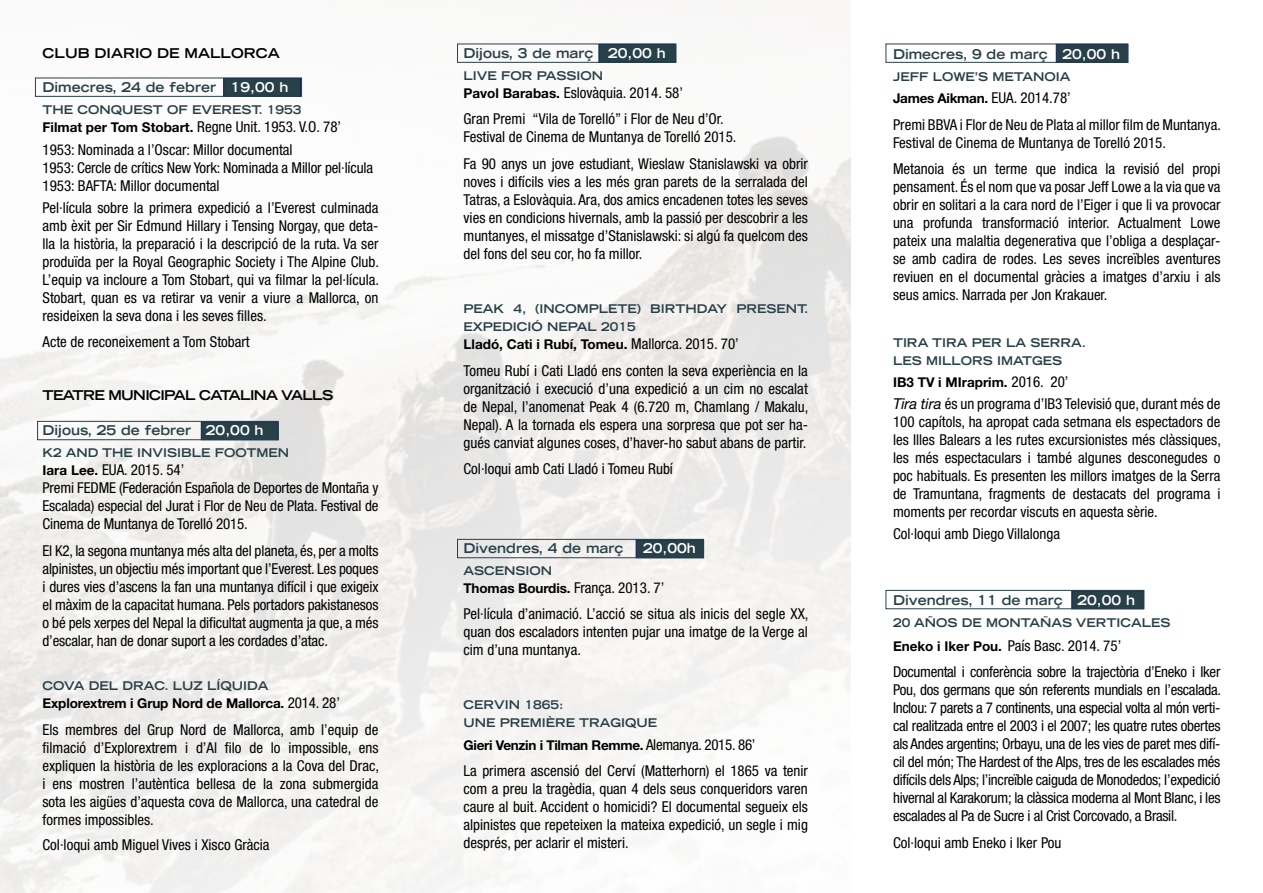
<style>
.page{position:relative;width:1263px;height:893px;background:#fff}
.page>*{position:absolute;margin:0;border:0;box-sizing:border-box;transform-origin:0 0}
.t1{font:condensed 15px/18px "Helvetica Neue LT Std";color:#000;text-align:justify}
.t2{font:condensed 15px/26.5px "Helvetica Neue LT Std";letter-spacing:-.02em;color:#000}
.t3{font:700 13.5px "Helvetica Neue LT Std";letter-spacing:-.01em;color:#000}
.t4{font:700 expanded 13.5px "Trade Gothic LT Std";color:#284048}
.t5{font:700 expanded 13.5px "Trade Gothic LT Std";letter-spacing:-.05em;color:#000}
.t6{font:700 expanded 13.5px "Trade Gothic LT Std";color:#000}
.t7{font:700 expanded 13.5px "Trade Gothic LT Std";color:#fff}
.t8{font:700 expanded 12px/18px "Trade Gothic LT Std";color:#284048}
.s1{color:#fff}
.s2{font-weight:700;font-stretch:normal;font-size:13.5px}
.s3{font-weight:400;font-stretch:condensed;font-size:15px}
.s4{font-style:italic;font-stretch:normal}
</style>
<div class="page">
<div style="left:636px;top:539px;width:68px;height:19px;background:#284048;border:1px solid #0b2559"></div>
<div style="left:457px;top:539px;width:247px;height:19px;border:1px solid #284048"></div>
<div style="left:1056px;top:44px;width:72px;height:19px;background:#284048;border:1px solid #0b2559"></div>
<div style="left:885px;top:44px;width:243px;height:19px;border:1px solid #284048"></div>
<div style="left:598px;top:44px;width:78px;height:19px;background:#284048;border:1px solid #0b2559"></div>
<div style="left:457px;top:44px;width:219px;height:19px;border:1px solid #284048"></div>
<div style="left:201px;top:421px;width:78px;height:19px;background:#284048;border:1px solid #0b2559"></div>
<div style="left:37px;top:421px;width:242px;height:19px;border:1px solid #284048"></div>
<div style="left:223px;top:78px;width:78px;height:19px;background:#284048;border:1px solid #0b2559"></div>
<div style="left:35px;top:78px;width:267px;height:19px;border:1px solid #284048"></div>
<div style="left:1071px;top:590px;width:73px;height:19px;background:#284048;border:1px solid #0b2559"></div>
<div style="left:885px;top:590px;width:259px;height:19px;border:1px solid #284048"></div>
<p class="t6" style="left:43px;top:44px;width:239px">CLUB DIARIO DE MALLORCA</p>
<p class="t4" style="left:43px;top:78px;width:247px">Dimecres, 24 de febrer <span class="s1">19,00 h</span></p>
<p class="t8" style="left:43px;top:101px;width:260px">THE CONQUEST OF EVEREST. 1953</p>
<p class="t1" style="left:43px;top:116px;width:300px;line-height:22.2px"><span class="s2">Filmat per Tom Stobart.</span> Regne Unit. 1953. V.O. 78’<br>1953: Nominada a l’Oscar: Millor documental</p>
<p class="t1" style="left:43px;top:158px;width:332px">1953: Cercle de crítics New York: Nominada a Millor pel·lícula<br>1953: BAFTA: Millor documental</p>
<p class="t1" style="left:43px;top:198px;width:338px">Pel·lícula sobre la primera expedició a l’Everest culminada amb èxit per Sir Edmund Hillary i Tensing Norgay, que deta&shy;lla la història, la preparació i la descripció de la ruta. Va ser produïda per la Royal Geographic Society i The Alpine Club.<br>L’equip va incloure a Tom Stobart, qui va filmar la pel·lícula.<br>Stobart, quan es va retirar va venir a viure a Mallorca, on resideixen la seva dona i les seves filles.</p>
<p class="t1" style="left:43px;top:333px;width:209px">Acte de reconeixement a Tom Stobart</p>
<p class="t5" style="left:43px;top:387px;width:292px">TEATRE MUNICIPAL CATALINA VALLS</p>
<p class="t4" style="left:43px;top:421px;width:223px">Dijous, 25 de febrer <span class="s1">20,00 h</span></p>
<p class="t8" style="left:43px;top:444px;width:248px">K2 AND THE INVISIBLE FOOTMEN</p>
<p class="t1" style="left:43px;top:461px;width:337px;text-align:left"><span class="s2">Iara Lee.</span> EUA. 2015. 54’<br>Premi FEDME (Federación Española de Deportes de Montaña y Escalada) especial del Jurat i Flor de Neu de Plata. Festival de Cinema de Muntanya de Torelló 2015.</p>
<p class="t1" style="left:43px;top:541px;width:337px">El K2, la segona muntanya més alta del planeta, és, per a molts alpinistes, un objectiu més important que l’Everest. Les poques i dures vies d’ascens la fan una muntanya difícil i que exigeix el màxim de la capacitat humana. Pels portadors pakistanesos o bé pels xerpes del Nepal la dificultat augmenta ja que, a més d’escalar, han de donar suport a les cordades d’atac.</p>
<p class="t8" style="left:43px;top:677px;width:227px">COVA DEL DRAC. LUZ LÍQUIDA</p>
<p class="t3" style="left:43px;top:695px;width:299px">Explorextrem i Grup Nord de Mallorca. <span class="s3">2014. 28’</span></p>
<p class="t1" style="left:43px;top:720px;width:338px">Els membres del Grup Nord de Mallorca, amb l’equip de filmació d’Explorextrem i d’Al filo de lo impossible, ens expliquen la història de les exploracions a la Cova del Drac, i ens mostren l’autèntica bellesa de la zona submergida sota les aigües d’aquesta cova de Mallorca, una catedral de formes impossibles.</p>
<p class="t1" style="left:43px;top:836px;width:229px">Col·loqui amb Miguel Vives i Xisco Gràcia</p>
<p class="t4" style="left:463px;top:44px;width:204px">Dijous, 3 de març <span class="s1">20,00 h</span></p>
<p class="t8" style="left:463px;top:66px;width:141px">LIVE FOR PASSION</p>
<p class="t1" style="left:463px;top:79px;width:262px;line-height:26.5px"><span class="s2">Pavol Barabas.</span> Eslovàquia. 2014. 58’<br>Gran Premi “Vila de Torelló” i Flor de Neu d’Or.</p>
<p class="t1" style="left:463px;top:124px;width:346px;line-height:26.7px">Festival de Cinema de Muntanya de Torelló 2015.<br>Fa 90 anys un jove estudiant, Wieslaw Stanislawski va obrir</p>
<p class="t1" style="left:463px;top:173px;width:346px">noves i difícils vies a les més gran parets de la serralada del Tatras, a Eslovàquia. Ara, dos amics encadenen totes les seves vies en condicions hivernals, amb la passió per descobrir a les muntanyes, el missatge d’Stanislawski: si algú fa quelcom des del fons del seu cor, ho fa millor.</p>
<p class="t8" style="left:463px;top:300px;width:346px">PEAK 4, (INCOMPLETE) BIRTHDAY PRESENT.<br>EXPEDICIÓ NEPAL 2015</p>
<p class="t3" style="left:463px;top:336px;width:277px">Lladó, Cati i Rubí, Tomeu. <span class="s3">Mallorca. 2015. 70’</span></p>
<p class="t1" style="left:463px;top:361px;width:346px">Tomeu Rubí i Cati Lladó ens conten la seva experiència en la organització i execució d’una expedició a un cim no escalat de Nepal, l’anomenat Peak 4 (6.720 m, Chamlang / Makalu, Nepal). A la tornada els espera una sorpresa que pot ser ha&shy;gués canviat algunes coses, d’haver-ho sabut abans de partir.</p>
<p class="t1" style="left:463px;top:460px;width:211px">Col·loqui amb Cati Lladó i Tomeu Rubí</p>
<p class="t4" style="left:463px;top:539px;width:162px">Divendres, 4 de març</p>
<p class="t7" style="left:643px;top:539px;width:54px">20,00h</p>
<p class="t8" style="left:463px;top:561px;width:90px">ASCENSION</p>
<p class="t3" style="left:463px;top:580px;width:202px">Thomas Bourdis. <span class="s3">França. 2013. 7’</span></p>
<p class="t1" style="left:463px;top:605px;width:346px">Pel·lícula d’animació. L’acció se situa als inicis del segle XX, quan dos escaladors intenten pujar una imatge de la Verge al cim d’una muntanya.</p>
<p class="t8" style="left:463px;top:696px;width:195px">CERVIN 1865:<br>UNE PREMIÈRE TRAGIQUE</p>
<p class="t3" style="left:463px;top:737px;width:293px">Gieri Venzin i Tilman Remme. <span class="s3">Alemanya. 2015. 86’</span></p>
<p class="t1" style="left:463px;top:762px;width:346px">La primera ascensió del Cerví (Matterhorn) el 1865 va tenir com a preu la tragèdia, quan 4 dels seus conqueridors varen caure al buit. Accident o homicidi? El documental segueix els alpinistes que repeteixen la mateixa expedició, un segle i mig després, per aclarir el misteri.</p>
<p class="t4" style="left:893px;top:45px;width:229px">Dimecres, 9 de març <span class="s1">20,00 h</span></p>
<p class="t8" style="left:893px;top:67px;width:179px">JEFF LOWE’S METANOIA</p>
<p class="t3" style="left:893px;top:90px;width:179px">James Aikman. <span class="s3">EUA. 2014.78’</span></p>
<p class="t1" style="left:893px;top:115px;width:330px">Premi BBVA i Flor de Neu de Plata al millor film de Muntanya.<br>Festival de Cinema de Muntanya de Torelló 2015.</p>
<p class="t1" style="left:893px;top:160px;width:329px">Metanoia és un terme que indica la revisió del propi pensament. És el nom que va posar Jeff Lowe a la via que va obrir en solitari a la cara nord de l’Eiger i que li va provocar una profunda transformació interior. Actualment Lowe pateix una malaltia degenerativa que l’obliga a desplaçar&shy;se amb cadira de rodes. Les seves increïbles aventures reviuen en el documental gràcies a imatges d’arxiu i als seus amics. Narrada per Jon Krakauer.</p>
<p class="t8" style="left:893px;top:333px;width:195px">TIRA TIRA PER LA SERRA.<br>LES MILLORS IMATGES</p>
<p class="t3" style="left:893px;top:374px;width:177px">IB3 TV i MIraprim. <span class="s3">2016. 20’</span></p>
<p class="t1" style="left:893px;top:395px;width:329px"><span class="s4">Tira tira</span> és un programa d’IB3 Televisió que, durant més de 100 capítols, ha apropat cada setmana els espectadors de les Illes Balears a les rutes excursionistes més clàssiques, les més espectaculars i també algunes desconegudes o poc habituals. Es presenten les millors imatges de la Serra de Tramuntana, fragments de destacats del programa i moments per recordar viscuts en aquesta sèrie.</p>
<p class="t1" style="left:893px;top:525px;width:169px">Col·loqui amb Diego Villalonga</p>
<p class="t4" style="left:893px;top:591px;width:244px">Divendres, 11 de març <span class="s1">20,00 h</span></p>
<p class="t8" style="left:893px;top:613px;width:279px">20 AÑOS DE MONTAÑAS VERTICALES</p>
<p class="t2" style="left:893px;top:632px;width:329px"><span class="s2">Eneko i Iker Pou.</span> País Basc. 2014. 75’<br>Documental i conferència sobre la trajectòria d’Eneko i Iker</p>
<p class="t1" style="left:893px;top:681px;width:330px">Pou, dos germans que són referents mundials en l’escalada.<br>Inclou: 7 parets a 7 continents, una especial volta al món verti&shy;cal realitzada entre el 2003 i el 2007; les quatre rutes obertes als Andes argentins; Orbayu, una de les vies de paret mes difí&shy;cil del món; The Hardest of the Alps, tres de les escalades més difícils dels Alps; l’increïble caiguda de Monodedos; l’expedició hivernal al Karakorum; la clàssica moderna al Mont Blanc, i les escalades al Pa de Sucre i al Crist Corcovado, a Brasil.</p>
<p class="t1" style="left:893px;top:833px;width:170px">Col·loqui amb Eneko i Iker Pou</p>
</div>
